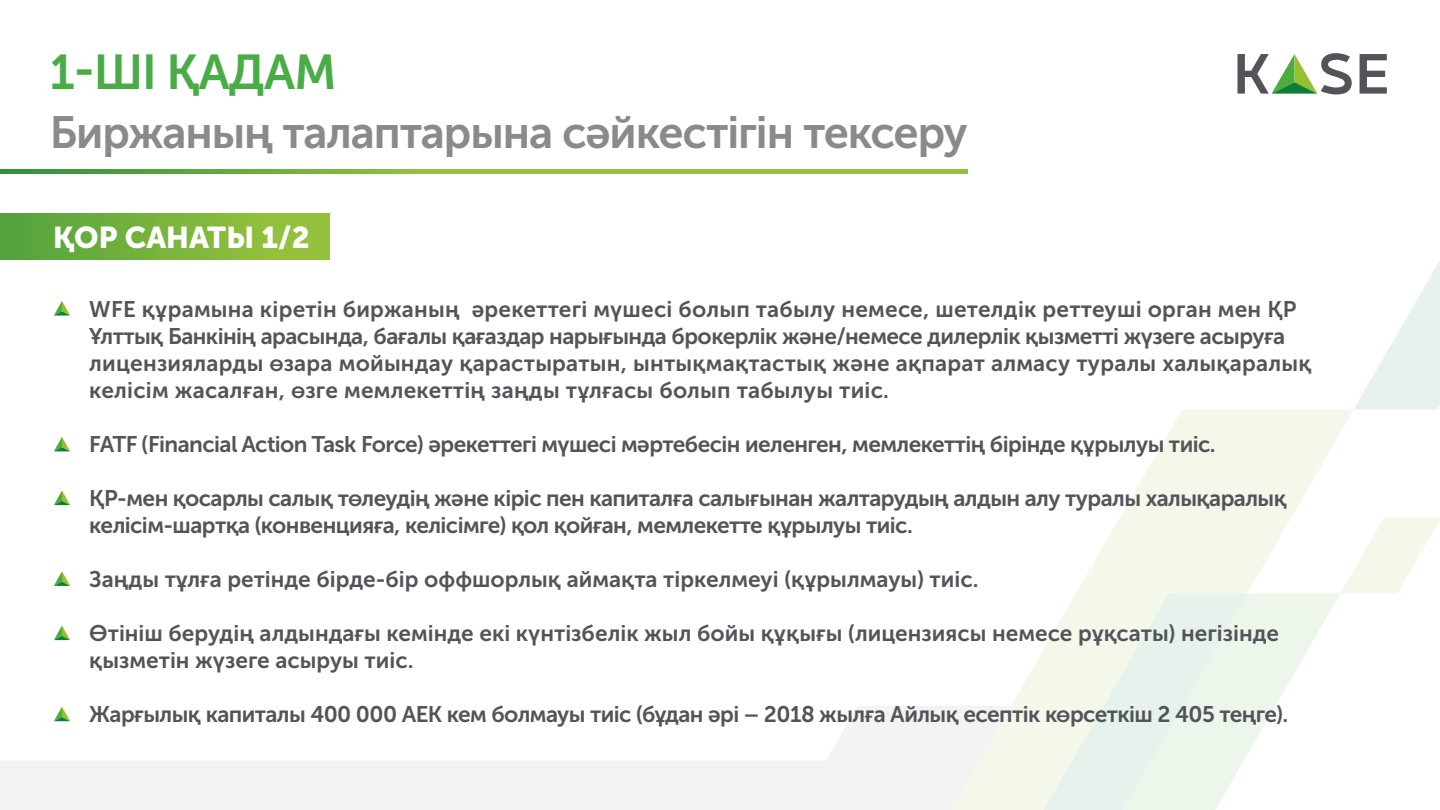
<style>
.page{position:relative;width:1440px;height:810px;background:#fff}
.page>*{position:absolute;margin:0;border:0;box-sizing:border-box;transform-origin:0 0}
.t1{font:48.75px "Museo Sans Cyrl 700";letter-spacing:-.025em;color:#4aac47}
.t2{font:45px "Museo Sans Cyrl 700";letter-spacing:-.025em;color:#8a8a8a}
.t3{font:30px "Museo Sans Cyrl 900";color:#fff}
.t4{font:22.5px/27px "Museo Sans Cyrl 700";letter-spacing:-.025em;color:#525459}
.t5{font:22.5px/27px "Museo Sans Cyrl 700";letter-spacing:.01em;color:#525459}
.t6{font:22.5px/27px "Museo Sans Cyrl 700";color:#525459}
</style>
<div class="page">
<svg style="left:1237px;top:53px;width:115px;height:41px"></svg>
<svg style="left:1360px;top:54px;width:27px;height:40px"></svg>
<svg style="left:1011px;top:410px;width:342px;height:400px;fill:#f7faf1"></svg>
<svg style="left:0;top:706px;width:1011px;height:104px;fill:#f3f3f3"></svg>
<svg style="left:1248px;top:593px;width:93px;height:217px"></svg>
<div style="left:1043px;top:593px;width:205px;height:217px;background:#edf6eb"></div>
<svg style="left:1354px;top:261px;width:86px;height:149px"></svg>
<svg style="left:1340px;top:517px;width:100px;height:76px"></svg>
<div style="left:0;top:213px;width:330px;height:46px;background:linear-gradient(to right,#54a33e,#9cc53d)"></div>
<svg style="left:0;top:170px;width:968px;height:3px;background:#7db53d"></svg>
<svg style="left:54px;top:301px;width:16px;height:15px"></svg>
<svg style="left:54px;top:437px;width:16px;height:14px"></svg>
<svg style="left:54px;top:491px;width:16px;height:14px"></svg>
<svg style="left:54px;top:571px;width:16px;height:15px"></svg>
<svg style="left:54px;top:626px;width:16px;height:14px"></svg>
<svg style="left:54px;top:707px;width:16px;height:14px"></svg>
<h1 class="t1" style="left:50px;top:45px;width:288px">1-ШІ ҚАДАМ</h1>
<h2 class="t2" style="left:50px;top:107px;width:920px">Биржаның талаптарына сәйкестігін тексеру</h2>
<h3 class="t3" style="left:53px;top:220px;width:258px">ҚОР САНАТЫ 1/2</h3>
<p class="t5" style="left:89px;top:295px;width:1224px">WFE құрамына кіретін биржаның әрекеттегі мүшесі болып табылу немесе, шетелдік реттеуші орган мен ҚР Ұлттық Банкінің арасында, бағалы қағаздар нарығында брокерлік және/немесе дилерлік қызметті жүзеге асыруға лицензияларды өзара мойындау қарастыратын, ынтықмақтастық және ақпарат алмасу туралы халықаралық келісім жасалған, өзге мемлекеттің заңды тұлғасы болып табылуы тиіс.</p>
<p class="t4" style="left:89px;top:430px;width:1128px">FATF (Financial Action Task Force) әрекеттегі мүшесі мәртебесін иеленген, мемлекеттің бірінде құрылуы тиіс.</p>
<p class="t4" style="left:89px;top:484px;width:1199px">ҚР-мен қосарлы салық төлеудің және кіріс пен капиталға салығынан жалтарудың алдын алу туралы халықаралық келісім-шартқа (конвенцияға, келісімге) қол қойған, мемлекетте құрылуы тиіс.</p>
<p class="t6" style="left:89px;top:565px;width:891px">Заңды тұлға ретінде бірде-бір оффшорлық аймақта тіркелмеуі (құрылмауы) тиіс.</p>
<p class="t6" style="left:89px;top:619px;width:1191px">Өтініш берудің алдындағы кемінде екі күнтізбелік жыл бойы құқығы (лицензиясы немесе рұқсаты) негізінде қызметін жүзеге асыруы тиіс.</p>
<p class="t4" style="left:89px;top:700px;width:1201px">Жарғылық капиталы 400 000 АЕК кем болмауы тиіс (бұдан әрі – 2018 жылға Айлық есептік көрсеткіш 2 405 теңге).</p>
</div>
